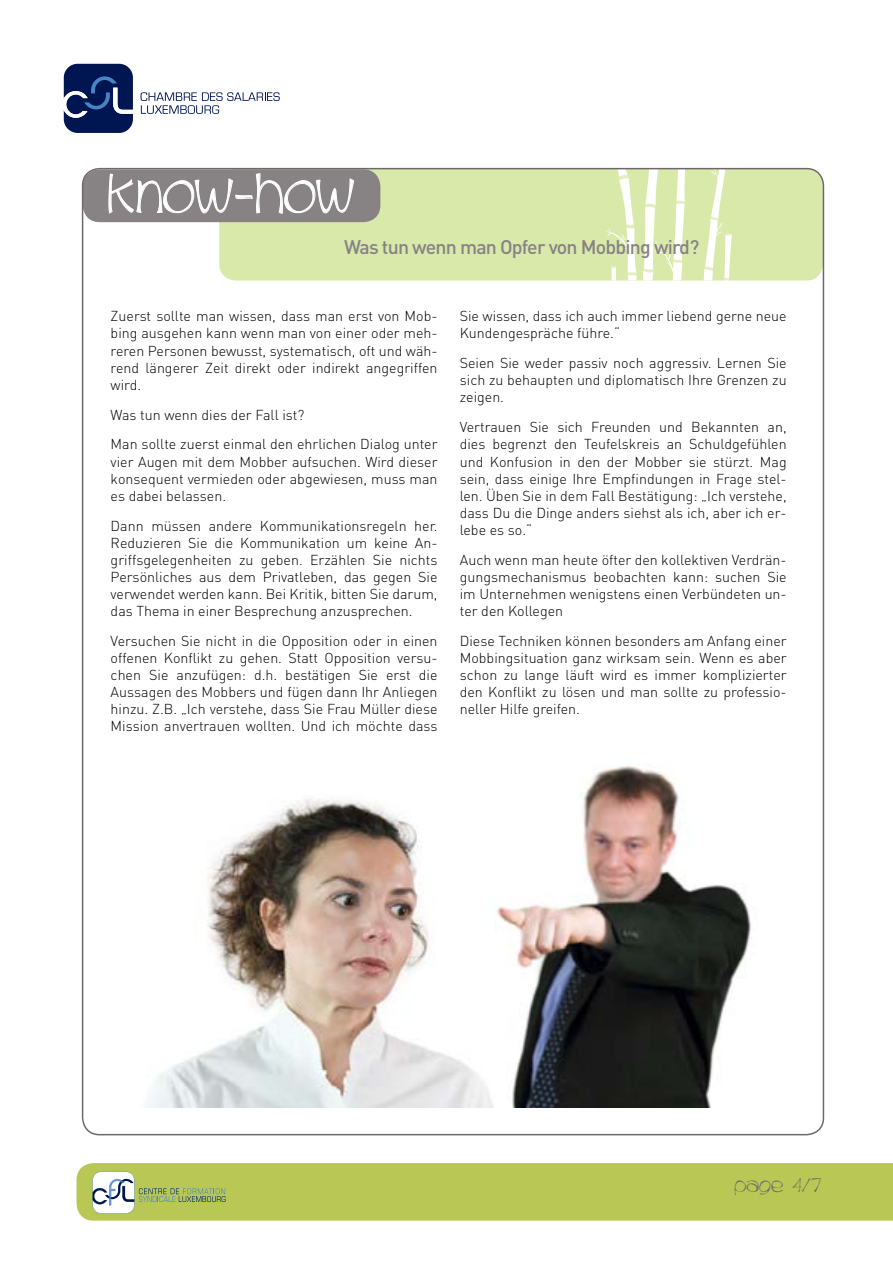
<style>
.page{position:relative;width:893px;height:1263px;background:#fff}
.page>*{position:absolute;margin:0;border:0;box-sizing:border-box;transform-origin:0 0}
.t1{font:45px "Trubble";color:#fff}
.t2{font:500 19.5px "DIN Pro";letter-spacing:-.04em;color:#878284}
.t3{font:16.5px "Trubble";color:#6d686a}
.t4{font:300 14.25px/17.1px "DIN Pro";color:#000;text-align:justify}
</style>
<div class="page">
<svg style="left:141px;top:92px;width:139px;height:22px"></svg>
<svg style="left:64px;top:64px;width:69px;height:69px"></svg>
<div style="left:77px;top:1163px;width:816px;height:58px;background:#b9c855"></div>
<svg style="left:92px;top:1171px;width:134px;height:42px"></svg>
<div style="left:219px;top:169px;width:604px;height:112px;background:#d9e9aa;border-radius:17px"></div>
<svg style="left:605px;top:171px;width:81px;height:110px"></svg>
<svg style="left:702px;top:171px;width:31px;height:110px"></svg>
<div style="left:83px;top:169px;width:297px;height:53px;background:#878284;border-radius:17px"></div>
<svg style="left:108px;top:167px;width:247px;height:47px"></svg>
<img style="left:147px;top:765px;width:604px;height:342px">
<h1 class="t1" style="left:106px;top:173px;width:250px">know-how</h1>
<h2 class="t2" style="left:344px;top:234px;width:357px">Was tun wenn man Opfer von Mobbing wird?</h2>
<p class="t4" style="left:111px;top:307px;width:328px">Zuerst sollte man wissen, dass man erst von Mob&shy;bing ausgehen kann wenn man von einer oder meh&shy;reren Personen bewusst, systematisch, oft und wäh&shy;rend längerer Zeit direkt oder indirekt angegriffen wird.</p>
<p class="t4" style="left:111px;top:399px;width:328px;line-height:29.8px">Was tun wenn dies der Fall ist?<br>Man sollte zuerst einmal den ehrlichen Dialog unter</p>
<p class="t4" style="left:111px;top:452px;width:328px">vier Augen mit dem Mobber aufsuchen. Wird dieser konsequent vermieden oder abgewiesen, muss man es dabei belassen.</p>
<p class="t4" style="left:111px;top:516px;width:328px">Dann müssen andere Kommunikationsregeln her.<br>Reduzieren Sie die Kommunikation um keine An&shy;griffsgelegenheiten zu geben. Erzählen Sie nichts Persönliches aus dem Privatleben, das gegen Sie verwendet werden kann. Bei Kritik, bitten Sie darum, das Thema in einer Besprechung anzusprechen.</p>
<p class="t4" style="left:111px;top:632px;width:328px">Versuchen Sie nicht in die Opposition oder in einen offenen Konflikt zu gehen. Statt Opposition versu&shy;chen Sie anzufügen: d.h. bestätigen Sie erst die Aussagen des Mobbers und fügen dann Ihr Anliegen hinzu. Z.B. „Ich verstehe, dass Sie Frau Müller diese Mission anvertrauen wollten. Und ich möchte dass</p>
<p class="t4" style="left:460px;top:307px;width:328px">Sie wissen, dass ich auch immer liebend gerne neue<br>Kundengespräche führe.“</p>
<p class="t4" style="left:460px;top:354px;width:328px">Seien Sie weder passiv noch aggressiv. Lernen Sie sich zu behaupten und diplomatisch Ihre Grenzen zu zeigen.</p>
<p class="t4" style="left:460px;top:418px;width:328px">Vertrauen Sie sich Freunden und Bekannten an, dies begrenzt den Teufelskreis an Schuldgefühlen und Konfusion in den der Mobber sie stürzt. Mag sein, dass einige Ihre Empfindungen in Frage stel&shy;len. Üben Sie in dem Fall Bestätigung: „Ich verstehe, dass Du die Dinge anders siehst als ich, aber ich er&shy;lebe es so.“</p>
<p class="t4" style="left:460px;top:550px;width:328px">Auch wenn man heute öfter den kollektiven Verdrän&shy;gungsmechanismus beobachten kann: suchen Sie im Unternehmen wenigstens einen Verbündeten un&shy;ter den Kollegen</p>
<p class="t4" style="left:460px;top:632px;width:328px">Diese Techniken können besonders am Anfang einer Mobbingsituation ganz wirksam sein. Wenn es aber schon zu lange läuft wird es immer komplizierter den Konflikt zu lösen und man sollte zu professio&shy;neller Hilfe greifen.</p>
<p class="t3" style="left:735px;top:1178px;width:89px">page 4/7</p>
</div>
